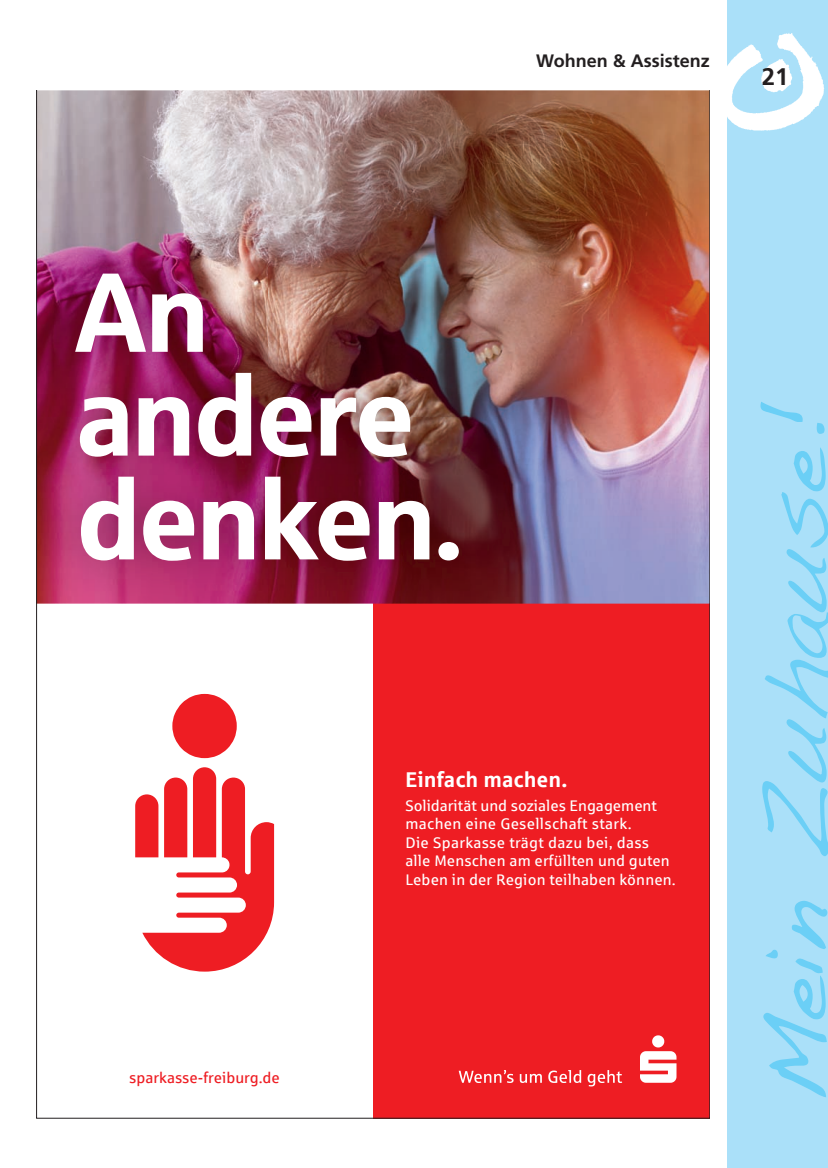
<style>
.page{position:relative;width:828px;height:1168px;background:#fff}
.page>*{position:absolute;margin:0;border:0;box-sizing:border-box;transform-origin:0 0}
.t1{font:112.5px/103.8px "Sparkasse Head";color:#fff}
.t2{font:111.75px/111.8px "Sparkasse Head";color:#fff}
.t3{font:700 24px "Frutiger";color:#231f20}
.t4{font:700 21.3px "Sparkasse Rg";color:#fff}
.t5{font:700 18px "Frutiger";color:#231f20}
.t6{font:15.3px/18.5px "Sparkasse Rg";letter-spacing:.01em;color:#fff}
.t7{font:15.3px "Sparkasse Rg";color:#ee1d23}
</style>
<div class="page">
<div style="left:727px;top:0;width:101px;height:1168px;background:#aae0f9"></div>
<img style="left:727px;top:33px;width:97px;height:98px">
<svg style="left:760px;top:402px;width:68px;height:695px"></svg>
<img style="left:36px;top:90px;width:673px;height:1028px">
<h2 class="t2" style="left:70px;top:255px;width:360px">Ruhe jetzt …</h2>
<h1 class="t1" style="left:74px;top:262px;width:389px">An andere denken.</h1>
<p class="t5" style="left:536px;top:53px;width:175px">Wohnen &amp; Assistenz</p>
<h3 class="t3" style="left:761px;top:67px;width:28px">21</h3>
<p class="t7" style="left:129px;top:1069px;width:152px">sparkasse-freiburg.de</p>
<h3 class="t4" style="left:405px;top:768px;width:164px">Einfach machen.</h3>
<p class="t6" style="left:405px;top:796px;width:272px">Solidarität und soziales Engagement machen eine Gesellschaft stark.<br>Die Sparkasse trägt dazu bei, dass alle Menschen am erfüllten und guten Leben in der Region teilhaben können.</p>
</div>
